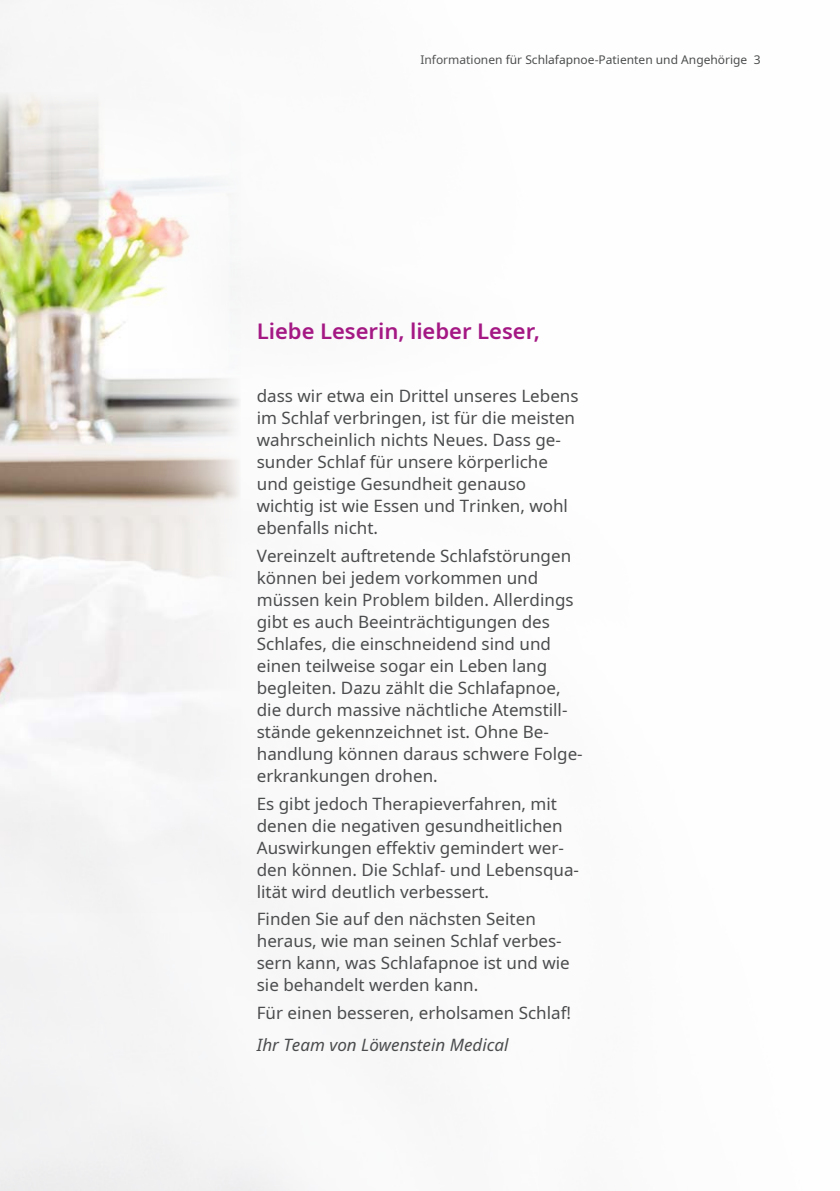
<style>
.page{position:relative;width:840px;height:1191px;background:#fff}
.page>*{position:absolute;margin:0;border:0;box-sizing:border-box;transform-origin:0 0}
.Subheadline{font:600 22px "Noto Sans";color:#a41884}
.FT_8pt_10pt{font:17px/22px "Noto Sans";color:#4b4c4d}
.FT_8pt_10pt-2{font:italic 17px "Noto Sans";color:#4b4c4d}
.t1{font:12px "Noto Sans";color:#4b4c4d}
</style>
<div class="page">
<img style="left:0;top:93px;width:240px;height:820px">
<p class="t1" style="left:420px;top:51px;width:341px">Informationen für Schlafapnoe-Patienten und Angehörige 3</p>
<p class="Subheadline" style="left:257px;top:316px;width:284px">Liebe Leserin, lieber Leser,</p>
<p class="FT_8pt_10pt" style="left:257px;top:385px;width:323px">dass wir etwa ein Drittel unseres Lebens im Schlaf verbringen, ist für die meisten wahrscheinlich nichts Neues. Dass ge&shy;sunder Schlaf für unsere körperliche und geistige Gesundheit genauso wichtig ist wie Essen und Trinken, wohl ebenfalls nicht.</p>
<p class="FT_8pt_10pt" style="left:257px;top:545px;width:327px">Vereinzelt auftretende Schlafstörungen können bei jedem vorkommen und müssen kein Problem bilden. Allerdings gibt es auch Beeinträchtigungen des Schlafes, die einschneidend sind und einen teilweise sogar ein Leben lang begleiten. Dazu zählt die Schlafapnoe, die durch massive nächtliche Atemstill&shy;stände gekennzeichnet ist. Ohne Be&shy;handlung können daraus schwere Folge&shy;erkrankungen drohen.</p>
<p class="FT_8pt_10pt" style="left:257px;top:793px;width:323px">Es gibt jedoch Therapieverfahren, mit denen die negativen gesundheitlichen Auswirkungen effektiv gemindert wer&shy;den können. Die Schlaf- und Lebensqua&shy;lität wird deutlich verbessert.</p>
<p class="FT_8pt_10pt" style="left:257px;top:908px;width:314px">Finden Sie auf den nächsten Seiten heraus, wie man seinen Schlaf verbes&shy;sern kann, was Schlafapnoe ist und wie sie behandelt werden kann.</p>
<p class="FT_8pt_10pt" style="left:257px;top:1002px;width:315px">Für einen besseren, erholsamen Schlaf!</p>
<p class="FT_8pt_10pt-2" style="left:257px;top:1032px;width:253px">Ihr Team von Löwenstein Medical</p>
</div>
